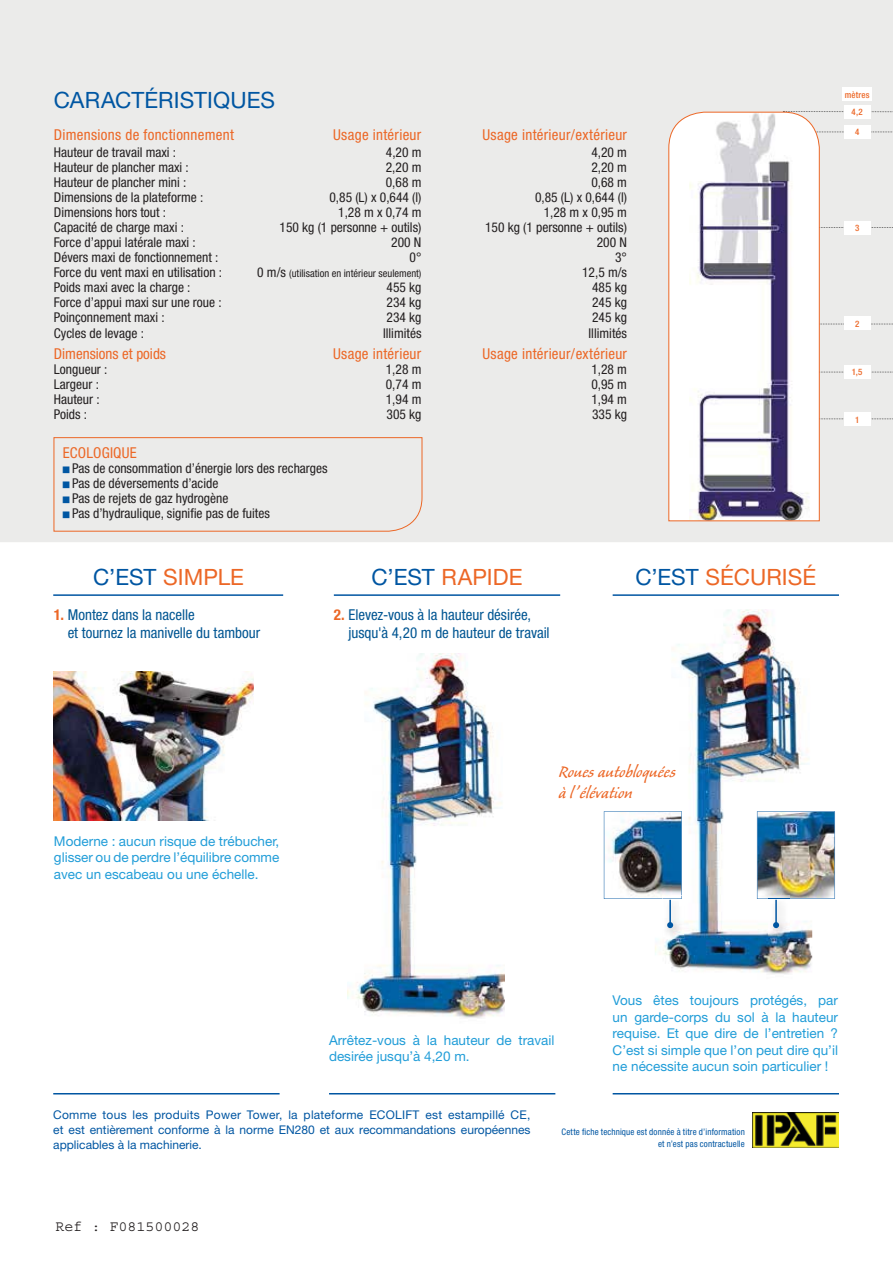
<style>
.page{position:relative;width:893px;height:1263px;background:#fff}
.page>*{position:absolute;margin:0;border:0;box-sizing:border-box;transform-origin:0 0}
.t1{font:22.5px "Helvetica Neue";letter-spacing:.005em;color:#ec6726}
.t2{font:22.5px "Helvetica Neue";letter-spacing:.005em;color:#0056a2}
.t3{font:21px/20.9px "Caliban";color:#ec6726}
.t4{font:condensed 15px "Helvetica Neue";letter-spacing:.02em;color:#ec6726}
.t5{font:condensed 15px/18px "Helvetica Neue";color:#005592}
.t6{font:condensed 15px "Helvetica Neue";color:#ec6726}
.t7{font:15px "Courier Std";color:#231f20}
.t8{font:condensed 13.5px/15px "Helvetica Neue";color:#231f20}
.t9{font:13.5px/16.5px "Helvetica Neue";color:#219dd8;text-align:justify}
.t10{font:12px/15px "Helvetica Neue";color:#0056a2;text-align:justify}
.t11{font:condensed 10.5px "Helvetica Neue";color:#231f20}
.t12{font:condensed 9px/12px "Helvetica Neue";letter-spacing:.02em;color:#0056a2;text-align:right}
.t13{font:500 condensed 8.85px "Helvetica Neue";letter-spacing:.025em;color:#ec6726}
.s1{font-size:13.5px}
.s2{color:#0056a2}
.s3{font-weight:700;color:#ec6726}
</style>
<div class="page">
<div style="left:0;top:0;width:893px;height:542px;background:#ebebea"></div>
<svg style="left:820px;top:419px;width:73px;height:1px"></svg>
<svg style="left:820px;top:324px;width:73px;height:1px"></svg>
<svg style="left:820px;top:372px;width:73px;height:1px"></svg>
<svg style="left:820px;top:227px;width:73px;height:1px"></svg>
<svg style="left:820px;top:132px;width:73px;height:1px"></svg>
<svg style="left:820px;top:111px;width:73px;height:2px"></svg>
<svg style="left:668px;top:111px;width:152px;height:411px"></svg>
<div style="left:844px;top:413px;width:26px;height:13px;background:#fff"></div>
<div style="left:844px;top:365px;width:26px;height:13px;background:#fff"></div>
<div style="left:844px;top:317px;width:26px;height:13px;background:#fff"></div>
<div style="left:844px;top:221px;width:26px;height:13px;background:#fff"></div>
<div style="left:844px;top:125px;width:26px;height:13px;background:#fff"></div>
<div style="left:844px;top:105px;width:26px;height:14px;background:#fff"></div>
<img style="left:752px;top:1113px;width:87px;height:35px">
<div style="left:842px;top:88px;width:30px;height:13px;background:#fff"></div>
<img style="left:347px;top:654px;width:158px;height:364px">
<img style="left:655px;top:609px;width:157px;height:365px">
<img style="left:54px;top:672px;width:200px;height:148px">
<img style="left:662px;top:896px;width:22px;height:43px">
<img style="left:604px;top:811px;width:78px;height:88px">
<img style="left:662px;top:896px;width:20px;height:3px">
<hr style="left:669px;top:900px;width:2px;height:25px;background:#0056a2">
<svg style="left:667px;top:922px;width:6px;height:6px"></svg>
<img style="left:768px;top:899px;width:22px;height:40px">
<img style="left:757px;top:811px;width:78px;height:88px">
<hr style="left:775px;top:900px;width:2px;height:25px;background:#0056a2">
<svg style="left:773px;top:922px;width:6px;height:6px"></svg>
<hr style="left:53px;top:594px;width:230px;height:2px;background:#0056a2">
<hr style="left:613px;top:1093px;width:226px;height:2px;background:#0056a2">
<hr style="left:329px;top:1093px;width:226px;height:2px;background:#0056a2">
<hr style="left:53px;top:1093px;width:227px;height:2px;background:#0056a2">
<hr style="left:613px;top:594px;width:226px;height:2px;background:#0056a2">
<hr style="left:334px;top:594px;width:226px;height:2px;background:#0056a2">
<div style="left:53px;top:437px;width:370px;height:95px;background:#ebebea"></div>
<h1 class="t2" style="left:54px;top:92px;width:222px">CARACTÉRISTIQUES</h1>
<p class="t4" style="left:54px;top:129px;width:181px">Dimensions de fonctionnement</p>
<p class="t4" style="left:333px;top:129px;width:90px">Usage intérieur</p>
<p class="t4" style="left:482px;top:129px;width:146px">Usage intérieur/extérieur</p>
<p class="t8" style="left:54px;top:146px;width:124px">Hauteur de travail maxi :</p>
<p class="t8" style="left:386px;top:146px;width:37px">4,20 m</p>
<p class="t8" style="left:591px;top:146px;width:37px">4,20 m</p>
<p class="t8" style="left:54px;top:161px;width:136px">Hauteur de plancher maxi :</p>
<p class="t8" style="left:386px;top:161px;width:37px">2,20 m</p>
<p class="t8" style="left:591px;top:161px;width:37px">2,20 m</p>
<p class="t8" style="left:54px;top:176px;width:134px">Hauteur de plancher mini :</p>
<p class="t8" style="left:386px;top:176px;width:37px">0,68 m</p>
<p class="t8" style="left:591px;top:176px;width:37px">0,68 m</p>
<p class="t8" style="left:54px;top:191px;width:151px">Dimensions de la plateforme :</p>
<p class="t8" style="left:329px;top:191px;width:94px">0,85 (L) x 0,644 (l)</p>
<p class="t8" style="left:535px;top:191px;width:94px">0,85 (L) x 0,644 (l)</p>
<p class="t8" style="left:54px;top:206px;width:114px">Dimensions hors tout :</p>
<p class="t8" style="left:338px;top:206px;width:85px">1,28 m x 0,74 m</p>
<p class="t8" style="left:544px;top:206px;width:85px">1,28 m x 0,95 m</p>
<p class="t8" style="left:54px;top:221px;width:132px">Capacité de charge maxi :</p>
<p class="t8" style="left:279px;top:221px;width:143px">150 kg (1 personne + outils)</p>
<p class="t8" style="left:485px;top:221px;width:143px">150 kg (1 personne + outils)</p>
<p class="t8" style="left:54px;top:236px;width:143px">Force d’appui latérale maxi :</p>
<p class="t8" style="left:391px;top:236px;width:32px">200 N</p>
<p class="t8" style="left:597px;top:236px;width:32px">200 N</p>
<p class="t8" style="left:54px;top:251px;width:166px">Dévers maxi de fonctionnement :</p>
<p class="t8" style="left:410px;top:251px;width:13px">0°</p>
<p class="t8" style="left:615px;top:251px;width:13px">3°</p>
<p class="t8" style="left:54px;top:266px;width:170px">Force du vent maxi en utilisation :</p>
<p class="t11" style="left:257px;top:269px;width:166px"><span class="s1">0 m/s</span> (utilisation en intérieur seulement)</p>
<p class="t8" style="left:582px;top:266px;width:46px">12,5 m/s</p>
<p class="t8" style="left:54px;top:281px;width:138px">Poids maxi avec la charge :</p>
<p class="t8" style="left:387px;top:281px;width:36px">455 kg</p>
<p class="t8" style="left:592px;top:281px;width:36px">485 kg</p>
<p class="t8" style="left:54px;top:296px;width:169px">Force d’appui maxi sur une roue :</p>
<p class="t8" style="left:387px;top:296px;width:36px">234 kg</p>
<p class="t8" style="left:592px;top:296px;width:36px">245 kg</p>
<p class="t8" style="left:54px;top:311px;width:112px">Poinçonnement maxi :</p>
<p class="t8" style="left:387px;top:311px;width:36px">234 kg</p>
<p class="t8" style="left:592px;top:311px;width:36px">245 kg</p>
<p class="t8" style="left:54px;top:327px;width:92px">Cycles de levage :</p>
<p class="t8" style="left:383px;top:327px;width:40px">Illimités</p>
<p class="t8" style="left:588px;top:327px;width:40px">Illimités</p>
<p class="t6" style="left:54px;top:348px;width:114px">Dimensions et poids</p>
<p class="t4" style="left:333px;top:348px;width:90px">Usage intérieur</p>
<p class="t4" style="left:482px;top:348px;width:146px">Usage intérieur/extérieur</p>
<p class="t8" style="left:54px;top:363px;width:55px">Longueur :</p>
<p class="t8" style="left:386px;top:363px;width:37px">1,28 m</p>
<p class="t8" style="left:591px;top:363px;width:37px">1,28 m</p>
<p class="t8" style="left:54px;top:378px;width:46px">Largeur :</p>
<p class="t8" style="left:386px;top:378px;width:37px">0,74 m</p>
<p class="t8" style="left:591px;top:378px;width:37px">0,95 m</p>
<p class="t8" style="left:54px;top:393px;width:47px">Hauteur :</p>
<p class="t8" style="left:386px;top:393px;width:37px">1,94 m</p>
<p class="t8" style="left:591px;top:393px;width:37px">1,94 m</p>
<p class="t8" style="left:54px;top:408px;width:35px">Poids :</p>
<p class="t8" style="left:387px;top:408px;width:36px">305 kg</p>
<p class="t8" style="left:592px;top:408px;width:36px">335 kg</p>
<p class="t4" style="left:63px;top:448px;width:76px">ECOLOGIQUE</p>
<p class="t8" style="left:72px;top:462px;width:257px">Pas de consommation d’énergie lors des recharges Pas de déversements d’acide<br>Pas de rejets de gaz hydrogène<br>Pas d’hydraulique, signifie pas de fuites</p>
<h1 class="t1" style="left:93px;top:568px;width:152px"><span class="s2">C’EST</span> SIMPLE</h1>
<h1 class="t1" style="left:371px;top:568px;width:153px"><span class="s2">C’EST</span> RAPIDE</h1>
<h1 class="t1" style="left:635px;top:568px;width:182px"><span class="s2">C’EST</span> SÉCURISÉ</h1>
<p class="t5" style="left:68px;top:607px;width:194px;text-indent:-14px"><span class="s3">1.</span> Montez dans la nacelle<br>et tournez la manivelle du tambour</p>
<p class="t5" style="left:348px;top:607px;width:203px;text-indent:-15px"><span class="s3">2.</span> Elevez-vous à la hauteur désirée, jusqu'à 4,20 m de hauteur de travail</p>
<p class="t13" style="left:845px;top:92px;width:26px">mètres</p>
<p class="t13" style="left:851px;top:109px;width:13px">4,2</p>
<p class="t13" style="left:855px;top:129px;width:6px">4</p>
<p class="t13" style="left:855px;top:225px;width:6px">3</p>
<p class="t13" style="left:855px;top:321px;width:6px">2</p>
<p class="t13" style="left:852px;top:369px;width:12px">1,5</p>
<p class="t13" style="left:855px;top:416px;width:6px">1</p>
<p class="t9" style="left:54px;top:834px;width:227px">Moderne : aucun risque de trébucher, glisser ou de perdre l’équilibre comme avec un escabeau ou une échelle.</p>
<h2 class="t3" style="left:559px;top:763px;width:119px">Roues autobloquées à l’élévation</h2>
<p class="t9" style="left:329px;top:1033px;width:227px">Arrêtez-vous à la hauteur de travail desirée jusqu’à 4,20 m.</p>
<p class="t9" style="left:613px;top:993px;width:227px">Vous êtes toujours protégés, par un garde-corps du sol à la hauteur requise. Et que dire de l’entretien ?<br>C’est si simple que l’on peut dire qu’il ne nécessite aucun soin particulier !</p>
<p class="t10" style="left:53px;top:1109px;width:479px">Comme tous les produits Power Tower, la plateforme ECOLIFT est estampillé CE, et est entièrement conforme à la norme EN280 et aux recommandations européennes applicables à la machinerie.</p>
<p class="t12" style="left:561px;top:1127px;width:185px">Cette fiche technique est donnée à titre d’information et n’est pas contractuelle</p>
<p class="t7" style="left:56px;top:1217px;width:145px">Ref : F081500028</p>
</div>
